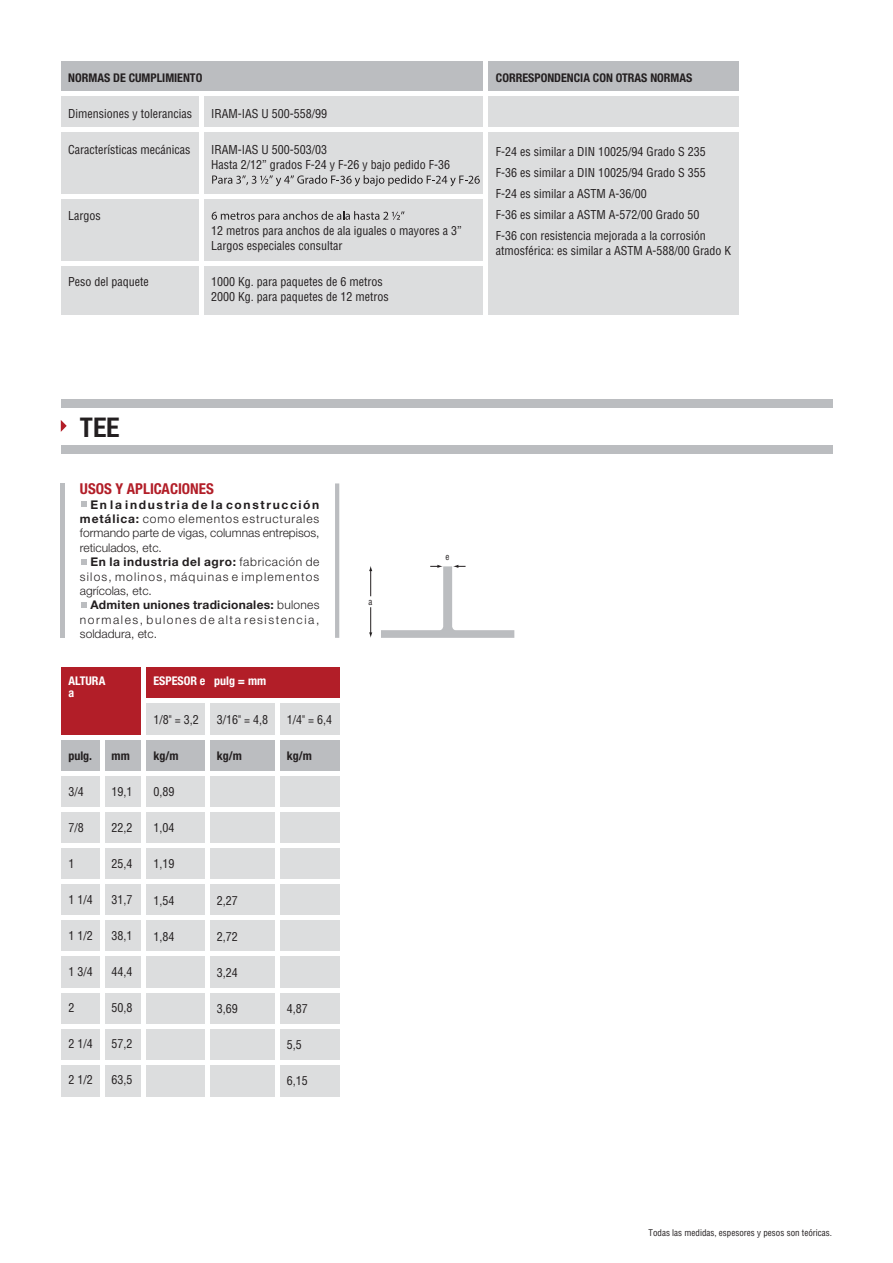
<style>
.page{position:relative;width:893px;height:1263px;background:#fff}
.page>*{position:absolute;margin:0;border:0;box-sizing:border-box;transform-origin:0 0}
.t1{font:700 27px "Roboto Condensed";color:#231f20}
.t2{font:700 condensed 15px "Helvetica Neue";color:#b21e28}
.t3{font:condensed 12px/21px "Helvetica";color:#231f20}
.t4{font:300 12px/14.4px "Helvetica Neue";color:#231f20;text-align:justify}
.t5{font:700 condensed 12px "Helvetica Neue";color:#231f20}
.t6{font:700 condensed 12px/12px "Helvetica Neue";color:#fff}
.t7{font:condensed 9px "Helvetica";color:#231f20}
.s1{font-weight:700}
</style>
<div class="page">
<div style="left:61px;top:61px;width:678px;height:32px;background:#bbbdc0"></div>
<div style="left:61px;top:94px;width:678px;height:221px;background:#dcddde"></div>
<hr style="left:200px;top:95px;width:4px;height:221px;background:#fff">
<hr style="left:61px;top:92px;width:678px;height:4px;background:#fff">
<hr style="left:61px;top:128px;width:678px;height:4px;background:#fff">
<hr style="left:61px;top:195px;width:426px;height:4px;background:#fff">
<div style="left:61px;top:261px;width:425px;height:5px;background:#fff"></div>
<div style="left:483px;top:61px;width:5px;height:255px;background:#fff"></div>
<svg style="left:212px;top:175px;width:268px;height:11px"></svg>
<svg style="left:212px;top:211px;width:193px;height:11px"></svg>
<div style="left:61px;top:700px;width:278px;height:396px;background:#dcddde"></div>
<hr style="left:61px;top:1060px;width:284px;height:4px;background:#fff">
<hr style="left:61px;top:916px;width:282px;height:4px;background:#fff">
<hr style="left:61px;top:952px;width:282px;height:4px;background:#fff">
<hr style="left:61px;top:988px;width:282px;height:4px;background:#fff">
<hr style="left:61px;top:1024px;width:282px;height:4px;background:#fff">
<div style="left:61px;top:667px;width:278px;height:32px;background:#b21e28"></div>
<div style="left:61px;top:667px;width:82px;height:70px;background:#b21e28"></div>
<div style="left:61px;top:737px;width:278px;height:37px;background:#bbbdc0"></div>
<hr style="left:143px;top:699px;width:200px;height:4px;background:#fff">
<div style="left:61px;top:879px;width:284px;height:5px;background:#fff"></div>
<hr style="left:61px;top:735px;width:282px;height:4px;background:#fff">
<hr style="left:61px;top:771px;width:282px;height:4px;background:#fff">
<hr style="left:61px;top:807px;width:282px;height:4px;background:#fff">
<hr style="left:61px;top:843px;width:282px;height:4px;background:#fff">
<hr style="left:206px;top:700px;width:4px;height:396px;background:#fff">
<hr style="left:142px;top:665px;width:4px;height:431px;background:#fff">
<hr style="left:276px;top:700px;width:4px;height:396px;background:#fff">
<hr style="left:101px;top:737px;width:4px;height:359px;background:#fff">
<svg style="left:61px;top:420px;width:6px;height:12px"></svg>
<div style="left:61px;top:445px;width:772px;height:9px;background:#bbbdc0"></div>
<div style="left:61px;top:399px;width:772px;height:9px;background:#bbbdc0"></div>
<svg style="left:369px;top:607px;width:3px;height:31px"></svg>
<svg style="left:369px;top:566px;width:3px;height:30px"></svg>
<svg style="left:381px;top:565px;width:133px;height:73px"></svg>
<hr style="left:61px;top:483px;width:4px;height:155px;background:#bbbdc0">
<hr style="left:335px;top:483px;width:4px;height:155px;background:#bbbdc0">
<svg style="left:81px;top:501px;width:5px;height:6px"></svg>
<svg style="left:81px;top:559px;width:5px;height:6px"></svg>
<svg style="left:81px;top:603px;width:5px;height:5px"></svg>
<p class="t5" style="left:68px;top:70px;width:136px">NORMAS DE CUMPLIMIENTO</p>
<p class="t5" style="left:496px;top:70px;width:198px">CORRESPONDENCIA CON OTRAS NORMAS</p>
<p class="t3" style="left:211px;top:103px;width:118px">IRAM-IAS U 500-558/99</p>
<p class="t3" style="left:211px;top:142px;width:240px;line-height:15px">IRAM-IAS U 500-503/03<br>Hasta 2/12” grados F-24 y F-26 y bajo pedido F-36</p>
<p class="t3" style="left:68px;top:103px;width:125px">Dimensiones y tolerancias</p>
<p class="t3" style="left:68px;top:139px;width:124px">Características mecánicas</p>
<p class="t3" style="left:496px;top:141px;width:211px">F-24 es similar a DIN 10025/94 Grado S 235<br>F-36 es similar a DIN 10025/94 Grado S 355<br>F-24 es similar a ASTM A-36/00<br>F-36 es similar a ASTM A-572/00 Grado 50<br>F-36 con resistencia mejorada a la corrosión</p>
<p class="t3" style="left:496px;top:240px;width:237px">atmosférica: es similar a ASTM A-588/00 Grado K</p>
<p class="t3" style="left:68px;top:205px;width:34px">Largos</p>
<p class="t3" style="left:211px;top:223px;width:252px;line-height:15px">12 metros para anchos de ala iguales o mayores a 3”<br>Largos especiales consultar</p>
<p class="t3" style="left:211px;top:274px;width:179px;line-height:15px">1000 Kg. para paquetes de 6 metros<br>2000 Kg. para paquetes de 12 metros</p>
<p class="t3" style="left:68px;top:271px;width:82px">Peso del paquete</p>
<h1 class="t1" style="left:80px;top:408px;width:41px">TEE</h1>
<p class="t2" style="left:80px;top:480px;width:135px">USOS Y APLICACIONES</p>
<p class="t4" style="left:80px;top:497px;width:241px;text-indent:10px"><span class="s1">En la industria de la construcción metálica:</span> como elementos estructurales formando parte de vigas, columnas entrepisos, reticulados, etc.</p>
<p class="t4" style="left:80px;top:554px;width:241px;text-indent:11px"><span class="s1">En la industria del agro:</span> fabricación de silos, molinos, máquinas e implementos agrícolas, etc.</p>
<p class="t4" style="left:80px;top:598px;width:241px;text-indent:10px"><span class="s1">Admiten uniones tradicionales:</span> bulones normales, bulones de alta resistencia, soldadura, etc.</p>
<p class="t6" style="left:68px;top:675px;width:38px">ALTURA a</p>
<p class="t6" style="left:154px;top:675px;width:114px">ESPESOR e pulg = mm</p>
<p class="t5" style="left:68px;top:748px;width:25px">pulg.</p>
<p class="t3" style="left:68px;top:781px;width:17px">3/4</p>
<p class="t3" style="left:68px;top:817px;width:17px">7/8</p>
<p class="t3" style="left:68px;top:853px;width:7px">1</p>
<p class="t3" style="left:68px;top:889px;width:26px">1 1/4</p>
<p class="t3" style="left:68px;top:925px;width:26px">1 1/2</p>
<p class="t3" style="left:68px;top:961px;width:26px">1 3/4</p>
<p class="t3" style="left:68px;top:997px;width:7px">2</p>
<p class="t3" style="left:68px;top:1033px;width:26px">2 1/4</p>
<p class="t3" style="left:68px;top:1069px;width:26px">2 1/2</p>
<p class="t5" style="left:112px;top:748px;width:20px">mm</p>
<p class="t3" style="left:112px;top:781px;width:22px">19,1</p>
<p class="t3" style="left:112px;top:817px;width:22px">22,2</p>
<p class="t3" style="left:112px;top:853px;width:22px">25,4</p>
<p class="t3" style="left:112px;top:889px;width:22px">31,7</p>
<p class="t3" style="left:112px;top:925px;width:22px">38,1</p>
<p class="t3" style="left:112px;top:961px;width:22px">44,4</p>
<p class="t3" style="left:112px;top:997px;width:22px">50,8</p>
<p class="t3" style="left:112px;top:1033px;width:22px">57,2</p>
<p class="t3" style="left:112px;top:1069px;width:22px">63,5</p>
<p class="t3" style="left:154px;top:709px;width:47px">1/8" = 3,2</p>
<p class="t5" style="left:154px;top:749px;width:27px">kg/m</p>
<p class="t3" style="left:154px;top:781px;width:22px">0,89</p>
<p class="t3" style="left:154px;top:817px;width:22px">1,04</p>
<p class="t3" style="left:154px;top:853px;width:22px">1,19</p>
<p class="t3" style="left:154px;top:889px;width:22px">1,54</p>
<p class="t3" style="left:154px;top:925px;width:22px">1,84</p>
<p class="t3" style="left:217px;top:709px;width:53px">3/16" = 4,8</p>
<p class="t5" style="left:217px;top:749px;width:27px">kg/m</p>
<p class="t3" style="left:217px;top:889px;width:22px">2,27</p>
<p class="t3" style="left:217px;top:925px;width:22px">2,72</p>
<p class="t3" style="left:217px;top:961px;width:22px">3,24</p>
<p class="t3" style="left:217px;top:997px;width:22px">3,69</p>
<p class="t3" style="left:287px;top:709px;width:47px">1/4" = 6,4</p>
<p class="t5" style="left:287px;top:749px;width:27px">kg/m</p>
<p class="t3" style="left:287px;top:997px;width:22px">4,87</p>
<p class="t3" style="left:287px;top:1033px;width:16px">5,5</p>
<p class="t3" style="left:287px;top:1069px;width:22px">6,15</p>
<p class="t7" style="left:368px;top:596px;width:5px">a</p>
<p class="t7" style="left:445px;top:551px;width:5px">e</p>
<p class="t7" style="left:648px;top:1227px;width:185px">Todas las medidas, espesores y pesos son teóricas.</p>
</div>
